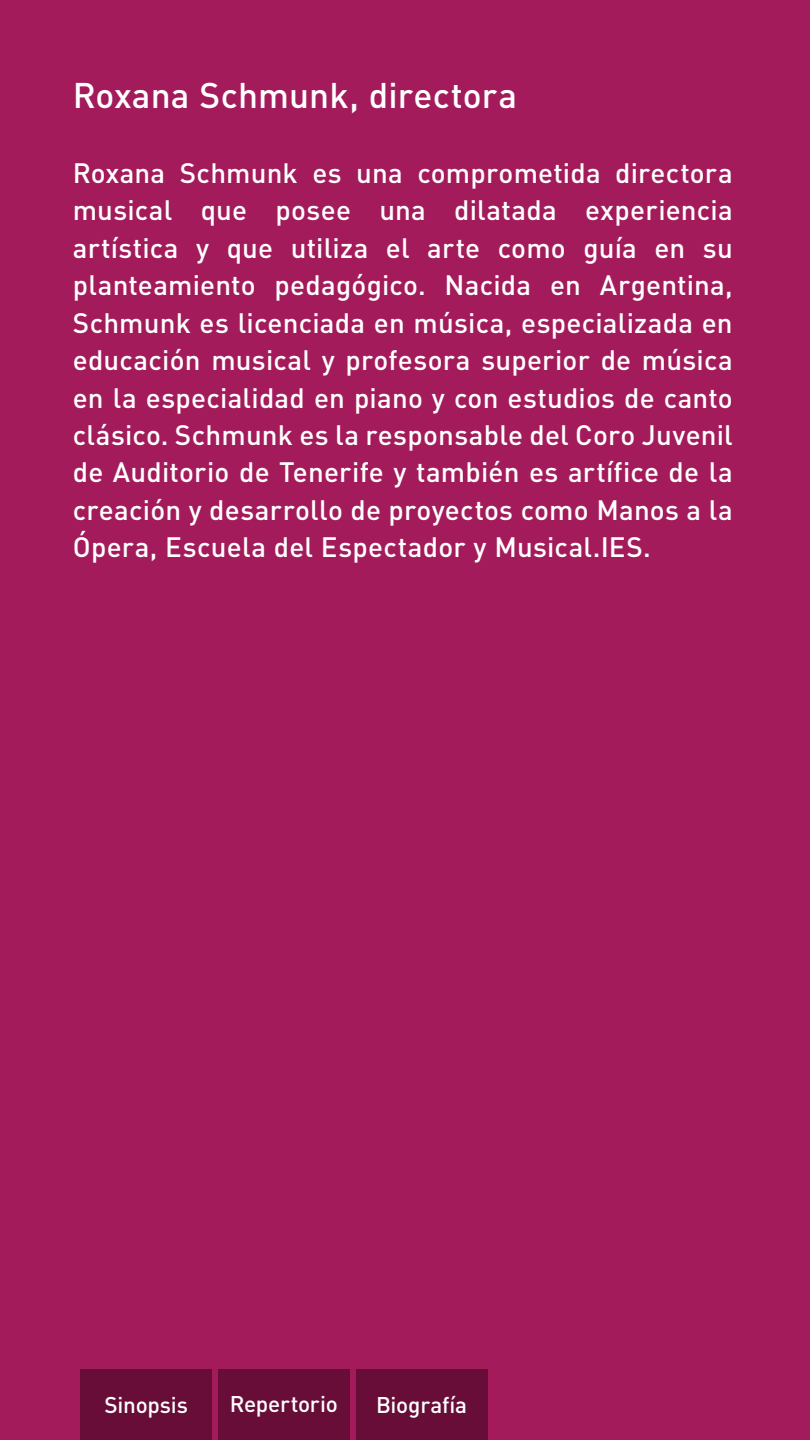
<style>
.page{position:relative;width:810px;height:1440px;background:#a31b5b}
.page>*{position:absolute;margin:0;border:0;box-sizing:border-box;transform-origin:0 0}
.t1{font:500 35.25px "DIN Pro";letter-spacing:.005em;color:#fff}
.t2{font:500 27.75px/37.5px "DIN Pro";letter-spacing:.01em;color:#fff;text-align:justify}
.t3{font:500 22.5px "DIN Pro";letter-spacing:-.01em;color:#fff}
</style>
<div class="page">
<div style="left:80px;top:1370px;width:132px;height:70px;background:#670d37"></div>
<div style="left:218px;top:1370px;width:132px;height:70px;background:#670d37"></div>
<div style="left:356px;top:1370px;width:131px;height:70px;background:#670d37"></div>
<p class="t1" style="left:73px;top:66px;width:446px">Roxana Schmunk, directora</p>
<p class="t2" style="left:73px;top:151px;width:662px">Roxana Schmunk es una comprometida directora musical que posee una dilatada experiencia artística y que utiliza el arte como guía en su planteamiento pedagógico. Nacida en Argentina, Schmunk es licenciada en música, especializada en educación musical y profesora superior de música en la especialidad en piano y con estudios de canto clásico. Schmunk es la responsable del Coro Juvenil de Auditorio de Tenerife y también es artífice de la creación y desarrollo de proyectos como Manos a la Ópera, Escuela del Espectador y Musical.IES.</p>
<p class="t3" style="left:105px;top:1387px;width:85px">Sinopsis</p>
<p class="t3" style="left:230px;top:1385px;width:109px">Repertorio</p>
<p class="t3" style="left:376px;top:1387px;width:92px">Biografía</p>
</div>
